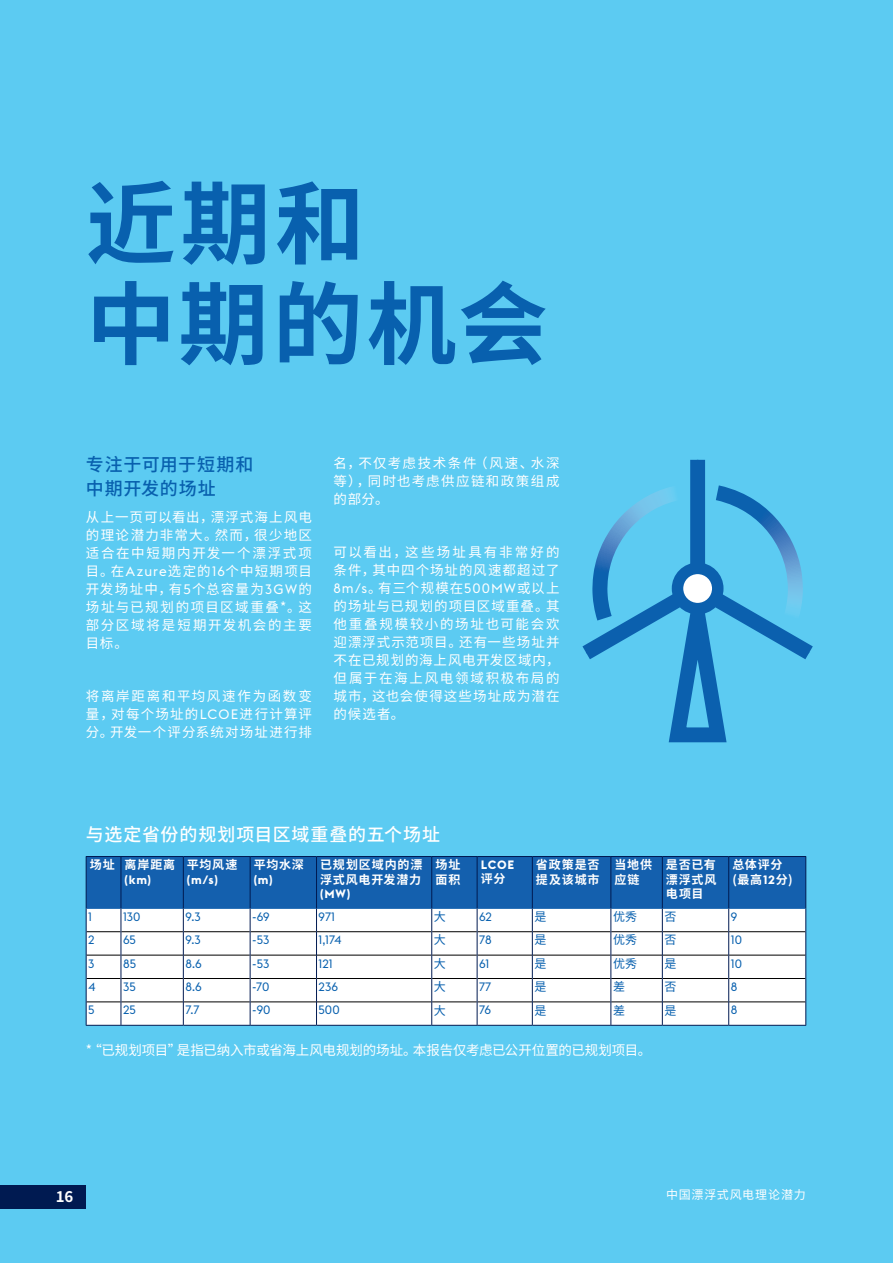
<style>
.page{position:relative;width:893px;height:1263px;background:#5ccbf2}
.page>*{position:absolute;margin:0;border:0;box-sizing:border-box;transform-origin:0 0}
.Section_nested_title{font:700 90px/100.5px "Noto Sans SC";letter-spacing:.045em;color:#0860ae}
.Chart_heading{font:500 18px "Noto Sans SC";letter-spacing:.05em;color:#fff}
.Heading_4{font:500 18px/24px "Noto Sans SC";letter-spacing:.045em;color:#0860ae}
.Page_number{font:700 15px "Noto Sans SC";color:#fff}
.Body_copy__10pt{font:13.5px/18px "Noto Sans SC";letter-spacing:.1em;color:#fff;text-align:justify}
.Footnote{font:13.5px "Noto Sans SC";letter-spacing:-.01em;color:#fff}
.Body_copy__9pt{font:12px "Euclid Flex B";color:#0860ae}
.Body_copy__9pt-2{font:700 12px/14.4px "Noto Sans SC";letter-spacing:.07em;color:#fff}
.Body_copy__9pt-3{font:12px "Noto Sans SC";color:#0860ae}
.Body_copy__9pt-4{font:700 12px/14.4px "Euclid Flex B";color:#fff}
.Folio{font:12px "Noto Sans SC";letter-spacing:.065em;color:#fff}
.s1{font-family:"Euclid Flex B"}
.s2{font-family:"Noto Sans SC"}
</style>
<div class="page">
<div style="left:0;top:1185px;width:86px;height:24px;background:#001a51"></div>
<hr style="left:892px;top:0;width:1px;height:1263px;background:#0860ae">
<div style="left:690px;top:460px;width:15px;height:108px;background:#0b60ae"></div>
<svg style="left:582px;top:485px;width:231px;height:257px"></svg>
<svg style="left:86px;top:856px;width:720px;height:169px;background:#a7bfd8"></svg>
<hr style="left:86px;top:1025px;width:35px;height:1px;background:#001a51">
<hr style="left:121px;top:1025px;width:62px;height:1px;background:#001a51">
<hr style="left:183px;top:1025px;width:67px;height:1px;background:#001a51">
<hr style="left:250px;top:1025px;width:66px;height:1px;background:#001a51">
<hr style="left:316px;top:1025px;width:116px;height:1px;background:#001a51">
<hr style="left:432px;top:1025px;width:45px;height:1px;background:#001a51">
<hr style="left:477px;top:1025px;width:55px;height:1px;background:#001a51">
<hr style="left:532px;top:1025px;width:79px;height:1px;background:#001a51">
<hr style="left:611px;top:1025px;width:51px;height:1px;background:#001a51">
<hr style="left:662px;top:1025px;width:67px;height:1px;background:#001a51">
<hr style="left:729px;top:1025px;width:77px;height:1px;background:#001a51">
<p class="Section_nested_title" style="left:86px;top:175px;width:464px">近期和<br>中期的机会</p>
<p class="Heading_4" style="left:86px;top:453px;width:169px">专注于可用于短期和中期开发的场址</p>
<p class="Body_copy__10pt" style="left:86px;top:508px;width:228px">从上一页可以看出，漂浮式海上风电的理论潜力非常大。然而，很少地区适合在中短期内开发一个漂浮式项目。在<span class="s1">Azure</span>选定的<span class="s1">16</span>个中短期项目开发场址中，有5个总容量为<span class="s1">3GW</span>的场址与已规划的项目区域重叠*。这部分区域将是短期开发机会的主要目标。</p>
<p class="Body_copy__10pt" style="left:86px;top:687px;width:228px">将离岸距离和平均风速作为函数变量，对每个场址的<span class="s1">LCOE</span>进行计算评分。开发一个评分系统对场址进行排</p>
<p class="Body_copy__10pt" style="left:333px;top:454px;width:228px">名，不仅考虑技术条件（风速、水深等），同时也考虑供应链和政策组成的部分。</p>
<p class="Body_copy__10pt" style="left:333px;top:543px;width:228px">可以看出，这些场址具有非常好的条件，其中四个场址的风速都超过了<span class="s1">8m/s</span>。有三个规模在<span class="s1">500MW</span>或以上的场址与已规划的项目区域重叠。其他重叠规模较小的场址也可能会欢迎漂浮式示范项目。还有一些场址并不在已规划的海上风电开发区域内，但属于在海上风电领域积极布局的城市，这也会使得这些场址成为潜在的候选者。</p>
<p class="Chart_heading" style="left:86px;top:824px;width:356px">与选定省份的规划项目区域重叠的五个场址</p>
<p class="Body_copy__9pt-2" style="left:90px;top:858px;width:26px">场址</p>
<p class="Body_copy__9pt-2" style="left:125px;top:858px;width:52px">离岸距离<span class="s1">(km)</span></p>
<p class="Body_copy__9pt-4" style="left:187px;top:858px;width:52px"><span class="s2">平均风速</span>(m/s)</p>
<p class="Body_copy__9pt-2" style="left:254px;top:858px;width:52px">平均水深<span class="s1">(m)</span></p>
<p class="Body_copy__9pt-2" style="left:320px;top:858px;width:104px;text-align:justify">已规划区域内的漂浮式风电开发潜力<span class="s1">(MW)</span></p>
<p class="Body_copy__9pt-2" style="left:435px;top:858px;width:26px">场址面积</p>
<p class="Body_copy__9pt-4" style="left:481px;top:857px;width:35px">LCOE<span class="s2">评分</span></p>
<p class="Body_copy__9pt-2" style="left:536px;top:858px;width:65px">省政策是否提及该城市</p>
<p class="Body_copy__9pt-2" style="left:614px;top:858px;width:39px">当地供应链</p>
<p class="Body_copy__9pt-2" style="left:666px;top:858px;width:52px;text-align:justify">是否已有漂浮式风电项目</p>
<p class="Body_copy__9pt-2" style="left:732px;top:858px;width:62px">总体评分<br>(最高<span class="s1">12</span>分)</p>
<p class="Body_copy__9pt" style="left:88px;top:909px;width:5px">1</p>
<p class="Body_copy__9pt" style="left:123px;top:909px;width:19px">130</p>
<p class="Body_copy__9pt" style="left:185px;top:909px;width:17px">9.3</p>
<p class="Body_copy__9pt" style="left:252px;top:909px;width:19px">-69</p>
<p class="Body_copy__9pt" style="left:319px;top:909px;width:18px">971</p>
<p class="Body_copy__9pt-3" style="left:434px;top:910px;width:13px">大</p>
<p class="Body_copy__9pt" style="left:479px;top:909px;width:14px">62</p>
<p class="Body_copy__9pt-3" style="left:534px;top:910px;width:13px">是</p>
<p class="Body_copy__9pt-3" style="left:613px;top:910px;width:25px">优秀</p>
<p class="Body_copy__9pt-3" style="left:664px;top:910px;width:13px">否</p>
<p class="Body_copy__9pt" style="left:731px;top:909px;width:8px">9</p>
<p class="Body_copy__9pt" style="left:88px;top:933px;width:8px">2</p>
<p class="Body_copy__9pt" style="left:123px;top:933px;width:14px">65</p>
<p class="Body_copy__9pt" style="left:185px;top:933px;width:17px">9.3</p>
<p class="Body_copy__9pt" style="left:252px;top:933px;width:19px">-53</p>
<p class="Body_copy__9pt" style="left:319px;top:933px;width:25px">1,174</p>
<p class="Body_copy__9pt-3" style="left:434px;top:933px;width:13px">大</p>
<p class="Body_copy__9pt" style="left:479px;top:933px;width:14px">78</p>
<p class="Body_copy__9pt-3" style="left:534px;top:933px;width:13px">是</p>
<p class="Body_copy__9pt-3" style="left:613px;top:933px;width:25px">优秀</p>
<p class="Body_copy__9pt-3" style="left:664px;top:933px;width:13px">否</p>
<p class="Body_copy__9pt" style="left:731px;top:933px;width:13px">10</p>
<p class="Body_copy__9pt" style="left:88px;top:956px;width:8px">3</p>
<p class="Body_copy__9pt" style="left:123px;top:956px;width:14px">85</p>
<p class="Body_copy__9pt" style="left:185px;top:956px;width:18px">8.6</p>
<p class="Body_copy__9pt" style="left:252px;top:956px;width:19px">-53</p>
<p class="Body_copy__9pt" style="left:319px;top:956px;width:16px">121</p>
<p class="Body_copy__9pt-3" style="left:434px;top:957px;width:13px">大</p>
<p class="Body_copy__9pt" style="left:479px;top:956px;width:12px">61</p>
<p class="Body_copy__9pt-3" style="left:534px;top:957px;width:13px">是</p>
<p class="Body_copy__9pt-3" style="left:613px;top:957px;width:25px">优秀</p>
<p class="Body_copy__9pt-3" style="left:664px;top:957px;width:13px">是</p>
<p class="Body_copy__9pt" style="left:731px;top:956px;width:13px">10</p>
<p class="Body_copy__9pt" style="left:88px;top:980px;width:9px">4</p>
<p class="Body_copy__9pt" style="left:123px;top:980px;width:14px">35</p>
<p class="Body_copy__9pt" style="left:185px;top:980px;width:18px">8.6</p>
<p class="Body_copy__9pt" style="left:252px;top:980px;width:19px">-70</p>
<p class="Body_copy__9pt" style="left:319px;top:980px;width:21px">236</p>
<p class="Body_copy__9pt-3" style="left:434px;top:980px;width:13px">大</p>
<p class="Body_copy__9pt" style="left:479px;top:980px;width:13px">77</p>
<p class="Body_copy__9pt-3" style="left:534px;top:980px;width:13px">是</p>
<p class="Body_copy__9pt-3" style="left:613px;top:980px;width:13px">差</p>
<p class="Body_copy__9pt-3" style="left:664px;top:980px;width:13px">否</p>
<p class="Body_copy__9pt" style="left:731px;top:980px;width:8px">8</p>
<p class="Body_copy__9pt" style="left:88px;top:1003px;width:8px">5</p>
<p class="Body_copy__9pt" style="left:123px;top:1003px;width:14px">25</p>
<p class="Body_copy__9pt" style="left:185px;top:1003px;width:16px">7.7</p>
<p class="Body_copy__9pt" style="left:252px;top:1003px;width:20px">-90</p>
<p class="Body_copy__9pt" style="left:319px;top:1003px;width:23px">500</p>
<p class="Body_copy__9pt-3" style="left:434px;top:1003px;width:13px">大</p>
<p class="Body_copy__9pt" style="left:479px;top:1003px;width:13px">76</p>
<p class="Body_copy__9pt-3" style="left:534px;top:1003px;width:13px">是</p>
<p class="Body_copy__9pt-3" style="left:613px;top:1003px;width:13px">差</p>
<p class="Body_copy__9pt-3" style="left:664px;top:1003px;width:13px">是</p>
<p class="Body_copy__9pt" style="left:731px;top:1003px;width:8px">8</p>
<p class="Footnote" style="left:86px;top:1042px;width:567px">*“已规划项目”是指已纳入市或省海上风电规划的场址。本报告仅考虑已公开位置的已规划项目。</p>
<p class="Page_number" style="left:56px;top:1188px;width:19px">16</p>
<p class="Folio" style="left:666px;top:1188px;width:141px">中国漂浮式风电理论潜力</p>
</div>
